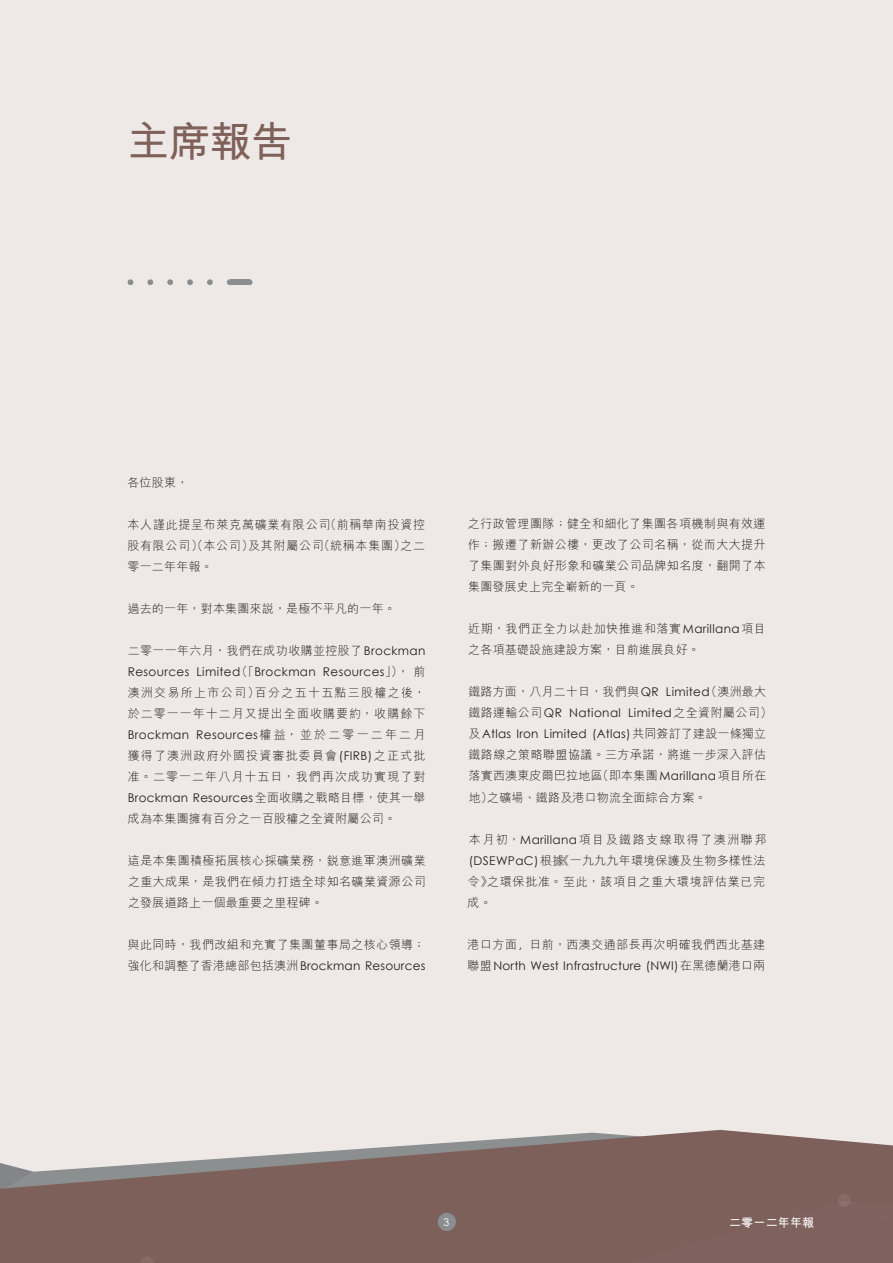
<style>
.page{position:relative;width:893px;height:1263px;background:#fff}
.page>*{position:absolute;margin:0;border:0;box-sizing:border-box;transform-origin:0 0}
.t1{font:700 42px "M Hei HK";color:#80615a}
.t2{font:300 12px/21px "M Hei HK";letter-spacing:.035em;color:#231f20;text-align:justify}
.t3{font:12px/21px "Century Gothic";letter-spacing:.015em;color:#231f20}
.t4{font:300 12px "M Hei HK";letter-spacing:.015em;color:#231f20}
.t5{font:300 12px/21px "M Hei HK";letter-spacing:.095em;color:#231f20}
.t6{font:300 12px/21px "M Hei HK";letter-spacing:.085em;color:#231f20}
.t7{font:700 12px "M Hei HK";letter-spacing:.015em;color:#fff}
.t8{font:10.5px "Century Gothic";color:#fff}
.s1{font-family:"Century Gothic";font-weight:400}
.s2{font-family:"M Hei HK";font-weight:300}
</style>
<div class="page">
<div style="left:0;top:0;width:893px;height:1201px;background:#eee9e6"></div>
<svg style="left:159px;top:1144px;width:261px;height:119px;fill:#7e605a"></svg>
<svg style="left:420px;top:1130px;width:473px;height:133px;background:#846863"></svg>
<svg style="left:0;top:1163px;width:334px;height:100px;background:#816762"></svg>
<div style="left:438px;top:1213px;width:18px;height:18px;background:#8b8e90;border-radius:50%"></div>
<svg style="left:227px;top:279px;width:3px;height:6px"></svg>
<svg style="left:207px;top:279px;width:6px;height:6px"></svg>
<svg style="left:187px;top:279px;width:6px;height:6px"></svg>
<svg style="left:167px;top:279px;width:6px;height:6px"></svg>
<svg style="left:147px;top:279px;width:6px;height:6px"></svg>
<svg style="left:128px;top:279px;width:5px;height:6px"></svg>
<div style="left:230px;top:279px;width:20px;height:6px;background:#8b8e90"></div>
<h1 class="t1" style="left:128px;top:111px;width:166px">主席報告</h1>
<p class="t2" style="left:128px;top:472px;width:62px">各位股東，</p>
<p class="t2" style="left:127px;top:514px;width:299px">本人謹此提呈布萊克萬礦業有限公司（前稱華南投資控股有限公司）（本公司）及其附屬公司（統稱本集團）之二零一二年年報。</p>
<p class="t4" style="left:128px;top:600px;width:270px">過去的一年，對本集團來說，是極不平凡的一年。</p>
<p class="t2" style="left:128px;top:640px;width:299px">二零一一年六月，我們在成功收購並控股了<span class="s1">Brockman</span></p>
<p class="t3" style="left:128px;top:661px;width:299px">Resources Limited<span class="s2">（「</span>Brockman Resources<span class="s2">」），前</span></p>
<p class="t6" style="left:128px;top:682px;width:299px">澳洲交易所上市公司）百分之五十五點三股權之後，於二零一一年十二月又提出全面收購要約，收購餘下</p>
<p class="t3" style="left:128px;top:724px;width:299px">Brockman Resources<span class="s2">權益，並於二零一二年二月</span></p>
<p class="t5" style="left:128px;top:745px;width:299px">獲得了澳洲政府外國投資審批委員會<span class="s1">(FIRB)</span>之正式批准。二零一二年八月十五日，我們再次成功實現了對</p>
<p class="t3" style="left:128px;top:787px;width:299px">Brockman Resources<span class="s2">全面收購之戰略目標，使其一舉</span></p>
<p class="t4" style="left:128px;top:810px;width:270px">成為本集團擁有百分之一百股權之全資附屬公司。</p>
<p class="t2" style="left:128px;top:850px;width:299px">這是本集團積極拓展核心採礦業務，銳意進軍澳洲礦業之重大成果，是我們在傾力打造全球知名礦業資源公司之發展道路上一個最重要之里程碑。</p>
<p class="t2" style="left:128px;top:934px;width:299px">與此同時，我們改組和充實了集團董事局之核心領導；</p>
<p class="t3" style="left:128px;top:955px;width:299px"><span class="s2">強化和調整了香港總部包括澳洲</span>Brockman Resources</p>
<p class="t2" style="left:468px;top:513px;width:299px">之行政管理團隊；健全和細化了集團各項機制與有效運作；搬遷了新辦公樓，更改了公司名稱，從而大大提升了集團對外良好形象和礦業公司品牌知名度，翻開了本集團發展史上完全嶄新的一頁。</p>
<p class="t2" style="left:468px;top:618px;width:299px">近期，我們正全力以赴加快推進和落實<span class="s1">Marillana</span>項目之各項基礎設施建設方案，目前進展良好。</p>
<p class="t4" style="left:468px;top:684px;width:299px">鐵路方面，八月二十日，我們與<span class="s1">QR Limited</span>（澳洲最大</p>
<p class="t3" style="left:468px;top:702px;width:305px"><span class="s2">鐵路運輸公司</span>QR National Limited<span class="s2">之全資附屬公司）及</span>Atlas Iron Limited (Atlas)<span class="s2">共同簽訂了建設一條獨立</span></p>
<p class="t2" style="left:468px;top:744px;width:299px">鐵路線之策略聯盟協議。三方承諾，將進一步深入評估落實西澳東皮爾巴拉地區（即本集團<span class="s1">Marillana</span>項目所在地）之礦場、鐵路及港口物流全面綜合方案。</p>
<p class="t2" style="left:468px;top:828px;width:300px">本月初，<span class="s1">Marillana</span>項目及鐵路支線取得了澳洲聯邦<span class="s1">(DSEWPaC)</span>根據《一九九九年環境保護及生物多樣性法令》之環保批准。至此，該項目之重大環境評估業已完成。</p>
<p class="t2" style="left:468px;top:933px;width:299px">港口方面<span class="s1">,</span> 日前，西澳交通部長再次明確我們西北基建</p>
<p class="t3" style="left:468px;top:954px;width:299px"><span class="s2">聯盟</span>North West Infrastructure (NWI)<span class="s2">在黑德蘭港口兩</span></p>
<p class="t8" style="left:444px;top:1214px;width:7px">3</p>
<p class="t7" style="left:729px;top:1214px;width:87px">二零一二年年報</p>
</div>
